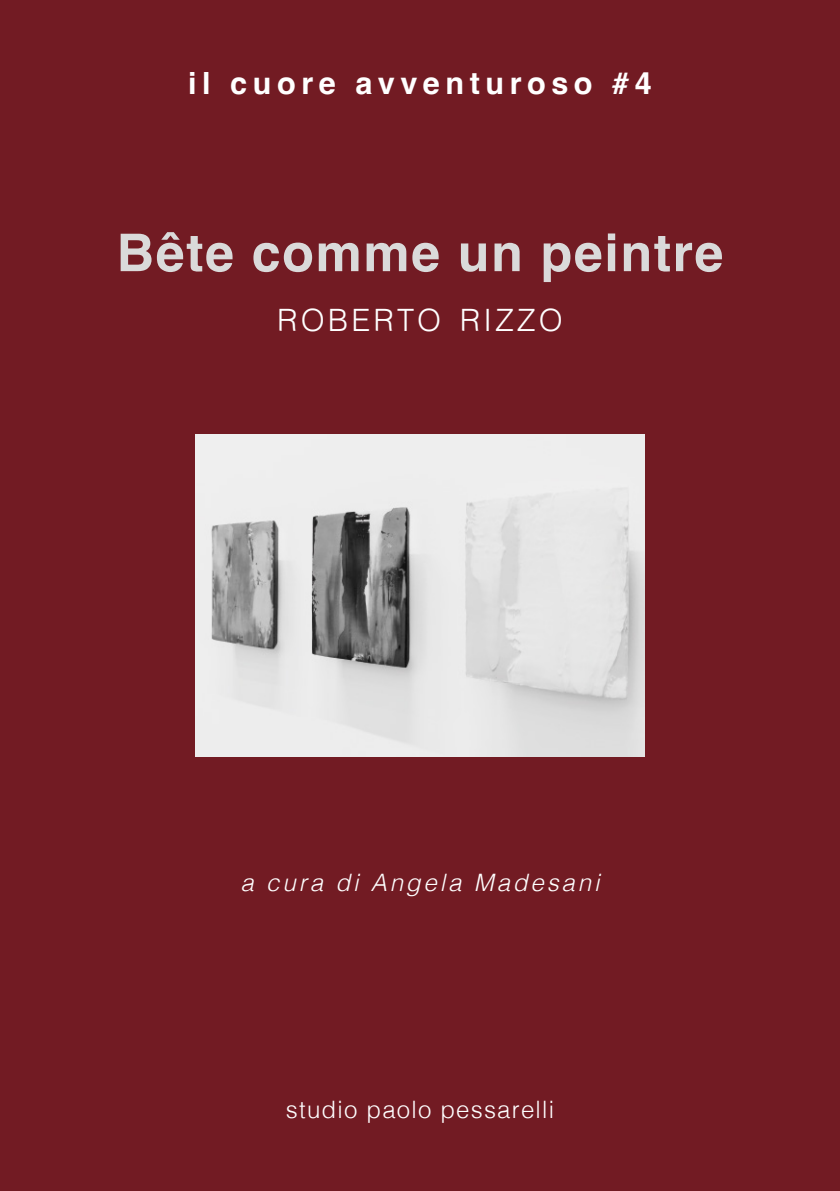
<style>
.page{position:relative;width:840px;height:1191px;background:#fff}
.page>*{position:absolute;margin:0;border:0;box-sizing:border-box;transform-origin:0 0}
.t1{font:700 52px "Helvetica";letter-spacing:.03em;color:#dadada}
.t2{font:300 30.8px "Helvetica";letter-spacing:.1em;color:#fff}
.t3{font:700 30.6px "Helvetica";letter-spacing:.18em;color:#fff}
.t4{font:italic 300 24px "Helvetica";letter-spacing:.12em;color:#fff}
.t5{font:300 24px "Helvetica";letter-spacing:.05em;color:#fff}
</style>
<div class="page">
<div style="left:0;top:0;width:839px;height:1191px;background:#721b23"></div>
<img style="left:196px;top:434px;width:447px;height:322px">
<p class="t3" style="left:188px;top:64px;width:465px">il cuore avventuroso #4</p>
<p class="t1" style="left:116px;top:221px;width:608px">Bête comme un peintre</p>
<p class="t2" style="left:277px;top:294px;width:287px">ROBERTO RIZZO</p>
<p class="t4" style="left:240px;top:861px;width:360px">a cura di Angela Madesani</p>
<p class="t5" style="left:286px;top:1088px;width:269px">studio paolo pessarelli</p>
</div>
